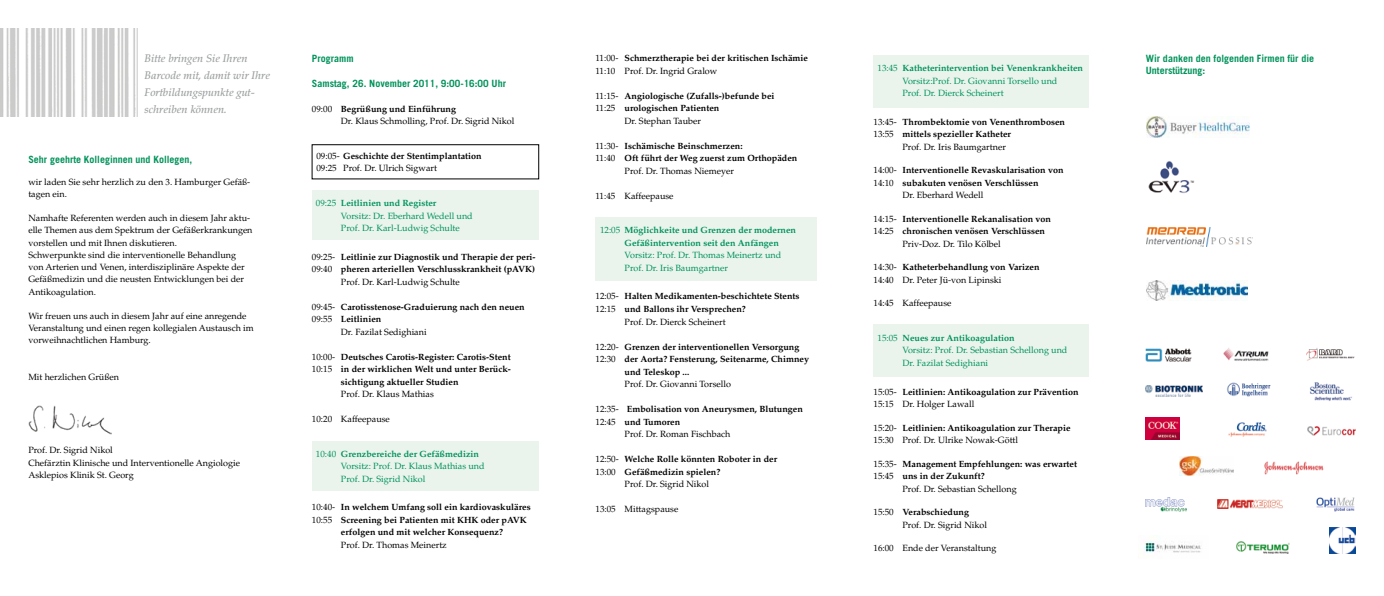
<style>
.page{position:relative;width:1384px;height:596px;background:#fff}
.page>*{position:absolute;margin:0;border:0;box-sizing:border-box;transform-origin:0 0}
.t1{font:italic 500 11px/17px "Palatino LT Std";color:#9c9e9f}
.t2{font:700 10px/12.5px "Trade Gothic LT Std";color:#00925b}
.t3{font:700 9px/12.5px "Palatino LT Std";color:#000}
.t4{font:9px/12.2px "Palatino LT Std";color:#000}
.t5{font:9px/12.5px "Palatino LT Std";color:#00925b}
.t6{font:700 9px/12.5px "Palatino LT Std";color:#00925b}
.s1{font-weight:400}
.s2{font-weight:700}
</style>
<div class="page">
<div style="left:873px;top:323px;width:216px;height:53px;background:#eaf4ed"></div>
<div style="left:873px;top:55px;width:216px;height:52px;background:#eaf4ed"></div>
<div style="left:595px;top:217px;width:221px;height:64px;background:#eaf4ed"></div>
<div style="left:312px;top:441px;width:227px;height:49px;background:#eaf4ed"></div>
<div style="left:312px;top:191px;width:227px;height:49px;background:#eaf4ed"></div>
<img style="left:0;top:28px;width:138px;height:88px">
<img style="left:28px;top:405px;width:83px;height:29px">
<img style="left:1223px;top:348px;width:46px;height:13px">
<img style="left:1310px;top:382px;width:42px;height:19px">
<img style="left:1146px;top:116px;width:102px;height:21px">
<img style="left:1145px;top:348px;width:46px;height:14px">
<img style="left:1217px;top:499px;width:65px;height:9px">
<img style="left:1179px;top:456px;width:54px;height:19px">
<img style="left:1145px;top:497px;width:41px;height:14px">
<img style="left:1236px;top:541px;width:53px;height:12px">
<img style="left:1148px;top:161px;width:46px;height:32px">
<img style="left:1329px;top:527px;width:26px;height:26px">
<img style="left:1146px;top:227px;width:106px;height:19px">
<img style="left:1306px;top:348px;width:49px;height:13px">
<img style="left:1227px;top:382px;width:44px;height:15px">
<img style="left:1146px;top:280px;width:101px;height:20px">
<img style="left:1316px;top:497px;width:39px;height:15px">
<img style="left:1144px;top:535px;width:57px;height:18px">
<div style="left:312px;top:144px;width:227px;height:35px;border:1px solid #000"></div>
<img style="left:1307px;top:426px;width:48px;height:9px">
<img style="left:1145px;top:417px;width:34px;height:22px">
<img style="left:1228px;top:422px;width:39px;height:15px">
<img style="left:1264px;top:461px;width:60px;height:13px">
<img style="left:1145px;top:385px;width:57px;height:11px">
<p class="t1" style="left:145px;top:50px;width:127px">Bitte bringen Sie Ihren<br>Barcode mit, damit wir Ihre<br>Fortbildungspunkte gut&shy;schreiben können.</p>
<p class="t3" style="left:595px;top:52px;width:214px"><span class="s1">11:00-</span> Schmerztherapie bei der kritischen Ischämie<br><span class="s1">11:10 Prof. Dr. Ingrid Gralow</span></p>
<p class="t2" style="left:312px;top:52px;width:43px">Programm</p>
<p class="t2" style="left:312px;top:77px;width:195px">Samstag, 26. November 2011, 9:00-16:00 Uhr</p>
<p class="t4" style="left:341px;top:103px;width:175px;line-height:12.5px;text-indent:-29px">09:00 <span class="s2">Begrüßung und Einführung<br></span>Dr. Klaus Schmolling, Prof. Dr. Sigrid Nikol</p>
<p class="t4" style="left:316px;top:150px;width:167px;line-height:12.5px">09:05- <span class="s2">Geschichte der Stentimplantation<br></span>09:25 Prof. Dr. Ulrich Sigwart</p>
<p class="t5" style="left:341px;top:197px;width:133px;text-indent:-25px">09:25 <span class="s2">Leitlinien und Register<br></span>Vorsitz: Dr. Eberhard Wedell und<br>Prof. Dr. Karl-Ludwig Schulte</p>
<p class="t3" style="left:312px;top:250px;width:225px"><span class="s1">09:25-</span> Leitlinie zur Diagnostik und Therapie der peri-</p>
<p class="t3" style="left:312px;top:263px;width:225px"><span class="s1">09:40</span> pheren arteriellen Verschlusskrankheit (pAVK)</p>
<p class="t4" style="left:341px;top:275px;width:120px">Prof. Dr. Karl-Ludwig Schulte</p>
<p class="t3" style="left:312px;top:300px;width:214px"><span class="s1">09:45-</span> Carotisstenose-Graduierung nach den neuen</p>
<p class="t3" style="left:312px;top:313px;width:71px"><span class="s1">09:55</span> Leitlinien</p>
<p class="t4" style="left:341px;top:325px;width:87px">Dr. Fazilat Sedighiani</p>
<p class="t3" style="left:312px;top:350px;width:200px"><span class="s1">10:00-</span> Deutsches Carotis-Register: Carotis-Stent</p>
<p class="t3" style="left:312px;top:363px;width:200px"><span class="s1">10:15</span> in der wirklichen Welt und unter Berück-</p>
<p class="t3" style="left:341px;top:375px;width:119px">sichtigung aktueller Studien</p>
<p class="t4" style="left:341px;top:388px;width:94px">Prof. Dr. Klaus Mathias</p>
<p class="t4" style="left:312px;top:413px;width:79px">10:20 Kaffeepause</p>
<p class="t5" style="left:341px;top:447px;width:145px;text-indent:-25px">10:40 <span class="s2">Grenzbereiche der Gefäßmedizin<br></span>Vorsitz: Prof. Dr. Klaus Mathias und<br>Prof. Dr. Sigrid Nikol</p>
<p class="t3" style="left:312px;top:501px;width:220px;text-align:center"><span class="s1">10:40-</span> In welchem Umfang soll ein kardiovaskuläres<br><span class="s1">10:55</span> Screening bei Patienten mit KHK oder pAVK erfolgen und mit welcher Konsequenz?</p>
<p class="t4" style="left:341px;top:538px;width:107px">Prof. Dr. Thomas Meinertz</p>
<p class="t3" style="left:595px;top:89px;width:180px"><span class="s1">11:15-</span> Angiologische (Zufalls-)befunde bei</p>
<p class="t3" style="left:595px;top:102px;width:125px"><span class="s1">11:25</span> urologischen Patienten</p>
<p class="t4" style="left:624px;top:115px;width:78px">Dr. Stephan Tauber</p>
<p class="t3" style="left:595px;top:139px;width:148px"><span class="s1">11:30-</span> Ischämische Beinschmerzen:</p>
<p class="t3" style="left:595px;top:152px;width:203px"><span class="s1">11:40</span> Oft führt der Weg zuerst zum Orthopäden</p>
<p class="t4" style="left:624px;top:165px;width:111px">Prof. Dr. Thomas Niemeyer</p>
<p class="t4" style="left:595px;top:190px;width:79px">11:45 Kaffeepause</p>
<p class="t6" style="left:624px;top:224px;width:173px;text-indent:-24px"><span class="s1">12:05</span> Möglichkeite und Grenzen der modernen<br>Gefäßintervention seit den Anfängen</p>
<p class="t5" style="left:624px;top:249px;width:158px">Vorsitz: Prof. Dr. Thomas Meinertz und<br>Prof. Dr. Iris Baumgartner</p>
<p class="t3" style="left:595px;top:290px;width:205px"><span class="s1">12:05-</span> Halten Medikamenten-beschichtete Stents</p>
<p class="t3" style="left:595px;top:302px;width:152px"><span class="s1">12:15</span> und Ballons ihr Versprechen?</p>
<p class="t4" style="left:624px;top:315px;width:103px">Prof. Dr. Dierck Scheinert</p>
<p class="t3" style="left:595px;top:340px;width:205px"><span class="s1">12:20-</span> Grenzen der interventionellen Versorgung</p>
<p class="t3" style="left:595px;top:352px;width:215px"><span class="s1">12:30</span> der Aorta? Fensterung, Seitenarme, Chimney</p>
<p class="t3" style="left:624px;top:365px;width:66px">und Teleskop ...</p>
<p class="t4" style="left:624px;top:378px;width:108px">Prof. Dr. Giovanni Torsello</p>
<p class="t3" style="left:595px;top:402px;width:209px"><span class="s1">12:35-</span> Embolisation von Aneurysmen, Blutungen</p>
<p class="t3" style="left:595px;top:415px;width:86px"><span class="s1">12:45</span> und Tumoren</p>
<p class="t4" style="left:624px;top:428px;width:107px">Prof. Dr. Roman Fischbach</p>
<p class="t3" style="left:595px;top:452px;width:183px"><span class="s1">12:50-</span> Welche Rolle könnten Roboter in der</p>
<p class="t3" style="left:595px;top:465px;width:126px"><span class="s1">13:00</span> Gefäßmedizin spielen?</p>
<p class="t4" style="left:624px;top:478px;width:86px">Prof. Dr. Sigrid Nikol</p>
<p class="t4" style="left:595px;top:503px;width:84px">13:05 Mittagspause</p>
<p class="t2" style="left:28px;top:153px;width:165px">Sehr geehrte Kolleginnen und Kollegen,</p>
<p class="t4" style="left:28px;top:175px;width:223px">wir laden Sie sehr herzlich zu den 3. Hamburger Gefäß&shy;tagen ein.</p>
<p class="t4" style="left:28px;top:212px;width:226px">Namhafte Referenten werden auch in diesem Jahr aktu&shy;elle Themen aus dem Spektrum der Gefäßerkrankungen vorstellen und mit Ihnen diskutieren.<br>Schwerpunkte sind die interventionelle Behandlung von Arterien und Venen, interdisziplinäre Aspekte der Gefäßmedizin und die neusten Entwicklungen bei der Antikoagulation.</p>
<p class="t4" style="left:28px;top:310px;width:227px">Wir freuen uns auch in diesem Jahr auf eine anregende<br>Veranstaltung und einen regen kollegialen Austausch im vorweihnachtlichen Hamburg.</p>
<p class="t4" style="left:28px;top:371px;width:92px">Mit herzlichen Grüßen</p>
<p class="t4" style="left:28px;top:444px;width:213px">Prof. Dr. Sigrid Nikol<br>Chefärztin Klinische und Interventionelle Angiologie<br>Asklepios Klinik St. Georg</p>
<p class="t5" style="left:902px;top:62px;width:182px;text-indent:-25px">13:45 <span class="s2">Katheterintervention bei Venenkrankheiten<br></span>Vorsitz:Prof. Dr. Giovanni Torsello und<br>Prof. Dr. Dierck Scheinert</p>
<p class="t3" style="left:873px;top:115px;width:193px"><span class="s1">13:45-</span> Thrombektomie von Venenthrombosen</p>
<p class="t3" style="left:873px;top:128px;width:139px"><span class="s1">13:55</span> mittels spezieller Katheter</p>
<p class="t4" style="left:902px;top:141px;width:105px">Prof. Dr. Iris Baumgartner</p>
<p class="t3" style="left:873px;top:164px;width:191px"><span class="s1">14:00-</span> Interventionelle Revaskularisation von</p>
<p class="t3" style="left:873px;top:176px;width:166px"><span class="s1">14:10</span> subakuten venösen Verschlüssen</p>
<p class="t4" style="left:902px;top:189px;width:82px">Dr. Eberhard Wedell</p>
<p class="t3" style="left:873px;top:212px;width:179px"><span class="s1">14:15-</span> Interventionelle Rekanalisation von</p>
<p class="t3" style="left:873px;top:225px;width:173px"><span class="s1">14:25</span> chronischen venösen Verschlüssen</p>
<p class="t4" style="left:902px;top:238px;width:100px">Priv-Doz. Dr. Tilo Kölbel</p>
<p class="t4" style="left:873px;top:261px;width:167px;line-height:12.5px">14:30- <span class="s2">Katheterbehandlung von Varizen<br></span>14:40 Dr. Peter Jü-von Lipinski</p>
<p class="t4" style="left:873px;top:297px;width:79px">14:45 Kaffeepause</p>
<p class="t5" style="left:902px;top:331px;width:166px;text-indent:-25px">15:05 <span class="s2">Neues zur Antikoagulation<br></span>Vorsitz: Prof. Dr. Sebastian Schellong und<br>Dr. Fazilat Sedighiani</p>
<p class="t3" style="left:873px;top:385px;width:206px"><span class="s1">15:05-</span> Leitlinien: Antikoagulation zur Prävention<br><span class="s1">15:15 Dr. Holger Lawall</span></p>
<p class="t3" style="left:873px;top:421px;width:198px"><span class="s1">15:20-</span> Leitlinien: Antikoagulation zur Therapie<br><span class="s1">15:30 Prof. Dr. Ulrike Nowak-Göttl</span></p>
<p class="t3" style="left:873px;top:457px;width:205px"><span class="s1">15:35-</span> Management Empfehlungen: was erwartet</p>
<p class="t3" style="left:873px;top:469px;width:113px"><span class="s1">15:45</span> uns in der Zukunft?</p>
<p class="t4" style="left:902px;top:482px;width:116px">Prof. Dr. Sebastian Schellong</p>
<p class="t4" style="left:902px;top:505px;width:86px;line-height:12.5px;text-indent:-29px">15:50 <span class="s2">Verabschiedung<br></span>Prof. Dr. Sigrid Nikol</p>
<p class="t4" style="left:873px;top:542px;width:124px">16:00 Ende der Veranstaltung</p>
<p class="t2" style="left:1145px;top:52px;width:170px">Wir danken den folgenden Firmen für die<br>Unterstützung:</p>
</div>
